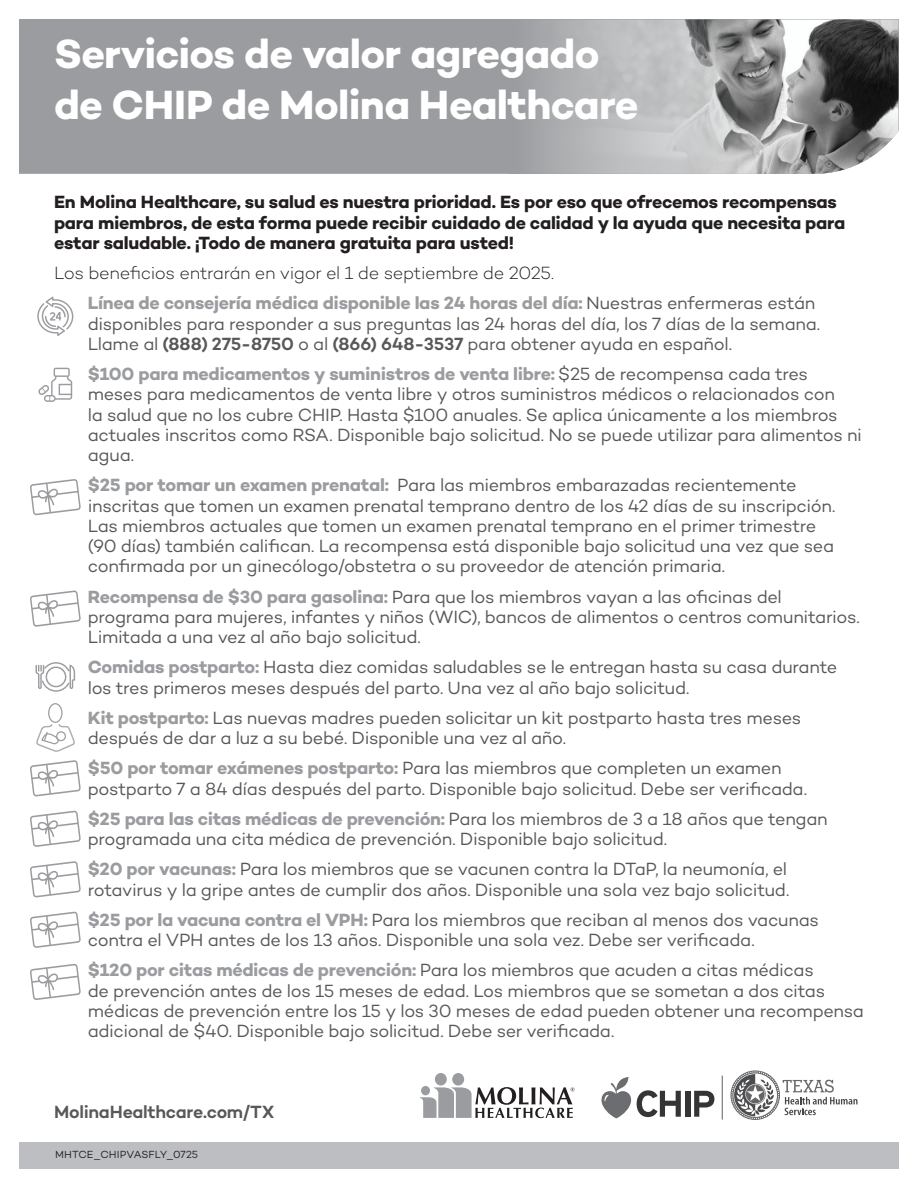
<style>
.page{position:relative;width:918px;height:1188px;background:#fff}
.page>*{position:absolute;margin:0;border:0;box-sizing:border-box;transform-origin:0 0}
.t1{font:700 41.55px/50.8px "Campton";letter-spacing:-.02em;color:#fff}
.t2{font:18px/20.2px "Campton";letter-spacing:-.02em;color:#57585a}
.t3{font:700 18px/20.2px "Campton";letter-spacing:-.015em;color:#231f20}
.t4{font:300 18px "Campton";letter-spacing:-.02em;color:#231f20}
.t5{font:600 18px "Campton";letter-spacing:-.015em;color:#57585a}
.t6{font:10.5px "Campton";color:#231f20}
.s1{font-weight:700;color:#9a9c9f}
.s2{font-weight:600}
</style>
<div class="page">
<div style="left:19px;top:1142px;width:880px;height:27px;background:#bdbec1"></div>
<div style="left:19px;top:19px;width:490px;height:155px;background:#9a9c9f"></div>
<img style="left:738px;top:19px;width:161px;height:155px">
<svg style="left:509px;top:19px;width:229px;height:155px;background:#b1b3b5"></svg>
<svg style="left:37px;top:297px;width:36px;height:39px"></svg>
<svg style="left:38px;top:368px;width:34px;height:34px"></svg>
<svg style="left:30px;top:479px;width:51px;height:36px"></svg>
<svg style="left:30px;top:590px;width:51px;height:37px"></svg>
<svg style="left:30px;top:760px;width:51px;height:37px"></svg>
<svg style="left:30px;top:811px;width:51px;height:36px"></svg>
<svg style="left:30px;top:861px;width:51px;height:37px"></svg>
<svg style="left:30px;top:911px;width:51px;height:37px"></svg>
<svg style="left:30px;top:964px;width:51px;height:36px"></svg>
<svg style="left:36px;top:662px;width:39px;height:30px"></svg>
<div style="left:48px;top:703px;width:15px;height:20px;border:1px solid #9a9c9f;border-radius:50%"></div>
<svg style="left:36px;top:724px;width:39px;height:28px"></svg>
<div style="left:452px;top:1073px;width:12px;height:13px;background:#9a9c9f;border-radius:50%"></div>
<div style="left:435px;top:1073px;width:12px;height:13px;background:#9a9c9f;border-radius:50%"></div>
<svg style="left:419px;top:1087px;width:156px;height:31px"></svg>
<div style="left:421px;top:1086px;width:9px;height:9px;background:#9a9c9f;border-radius:50%"></div>
<hr style="left:722px;top:1076px;width:1px;height:44px;background:#616164">
<div style="left:685px;top:1091px;width:5px;height:26px;background:#363536"></div>
<svg style="left:694px;top:1091px;width:20px;height:26px"></svg>
<svg style="left:601px;top:1077px;width:80px;height:41px"></svg>
<svg style="left:730px;top:1070px;width:128px;height:50px"></svg>
<h2 class="t1" style="left:54px;top:27px;width:586px">Servicios de valor agregado de CHIP de Molina Healthcare</h2>
<p class="t3" style="left:54px;top:192px;width:793px">En Molina Healthcare, su salud es nuestra prioridad. Es por eso que ofrecemos recompensas para miembros, de esta forma puede recibir cuidado de calidad y la ayuda que necesita para estar saludable. ¡Todo de manera gratuita para usted!</p>
<p class="t4" style="left:54px;top:262px;width:502px">Los benefcios entrarán en vigor el 1 de septiembre de 2025.</p>
<p class="t2" style="left:88px;top:293px;width:734px"><span class="s1">Línea de consejería médica disponible las 24 horas del día:</span> Nuestras enfermeras están disponibles para responder a sus preguntas las 24 horas del día, los 7 días de la semana.<br>Llame al <span class="s2">(888) 275-8750</span> o al <span class="s2">(866) 648-3537</span> para obtener ayuda en español.</p>
<p class="t2" style="left:88px;top:364px;width:776px"><span class="s1">$100 para medicamentos y suministros de venta libre:</span> $25 de recompensa cada tres meses para medicamentos de venta libre y otros suministros médicos o relacionados con<br>la salud que no los cubre CHIP. Hasta $100 anuales. Se aplica únicamente a los miembros actuales inscritos como RSA. Disponible bajo solicitud. No se puede utilizar para alimentos ni agua.</p>
<p class="t2" style="left:88px;top:475px;width:749px"><span class="s1">$25 por tomar un examen prenatal:</span> Para las miembros embarazadas recientemente inscritas que tomen un examen prenatal temprano dentro de los 42 días de su inscripción.<br>Las miembros actuales que tomen un examen prenatal temprano en el primer trimestre (90 días) también califcan. La recompensa está disponible bajo solicitud una vez que sea conf rmada por un ginecólogo/obstetra o su proveedor de atención primaria.</p>
<p class="t2" style="left:88px;top:586px;width:773px"><span class="s1">Recompensa de $30 para gasolina:</span> Para que los miembros vayan a las of cinas del programa para mujeres, infantes y niños (WIC), bancos de alimentos o centros comunitarios.<br>Limitada a una vez al año bajo solicitud.</p>
<p class="t2" style="left:88px;top:657px;width:751px"><span class="s1">Comidas postparto:</span> Hasta diez comidas saludables se le entregan hasta su casa durante los tres primeros meses después del parto. Una vez al año bajo solicitud.</p>
<p class="t2" style="left:88px;top:707px;width:715px"><span class="s1">Kit postparto:</span> Las nuevas madres pueden solicitar un kit postparto hasta tres meses después de dar a luz a su bebé. Disponible una vez al año.</p>
<p class="t2" style="left:88px;top:758px;width:721px"><span class="s1">$50 por tomar exámenes postparto:</span> Para las miembros que completen un examen postparto 7 a 84 días después del parto. Disponible bajo solicitud. Debe ser verifcada.</p>
<p class="t2" style="left:88px;top:808px;width:742px"><span class="s1">$25 para las citas médicas de prevención:</span> Para los miembros de 3 a 18 años que tengan programada una cita médica de prevención. Disponible bajo solicitud.</p>
<p class="t2" style="left:88px;top:859px;width:703px"><span class="s1">$20 por vacunas:</span> Para los miembros que se vacunen contra la DTaP, la neumonía, el rotavirus y la gripe antes de cumplir dos años. Disponible una sola vez bajo solicitud.</p>
<p class="t2" style="left:88px;top:909px;width:733px"><span class="s1">$25 por la vacuna contra el VPH:</span> Para los miembros que reciban al menos dos vacunas contra el VPH antes de los 13 años. Disponible una sola vez. Debe ser verifcada.</p>
<p class="t2" style="left:88px;top:960px;width:778px"><span class="s1">$120 por citas médicas de prevención:</span> Para los miembros que acuden a citas médicas<br>de prevención antes de los 15 meses de edad. Los miembros que se sometan a dos citas médicas de prevención entre los 15 y los 30 meses de edad pueden obtener una recompensa adicional de $40. Disponible bajo solicitud. Debe ser verifcada.</p>
<p class="t5" style="left:54px;top:1100px;width:222px">MolinaHealthcare.com/TX</p>
<p class="t6" style="left:55px;top:1148px;width:144px">MHTCE_CHIPVASFLY_0725</p>
</div>
